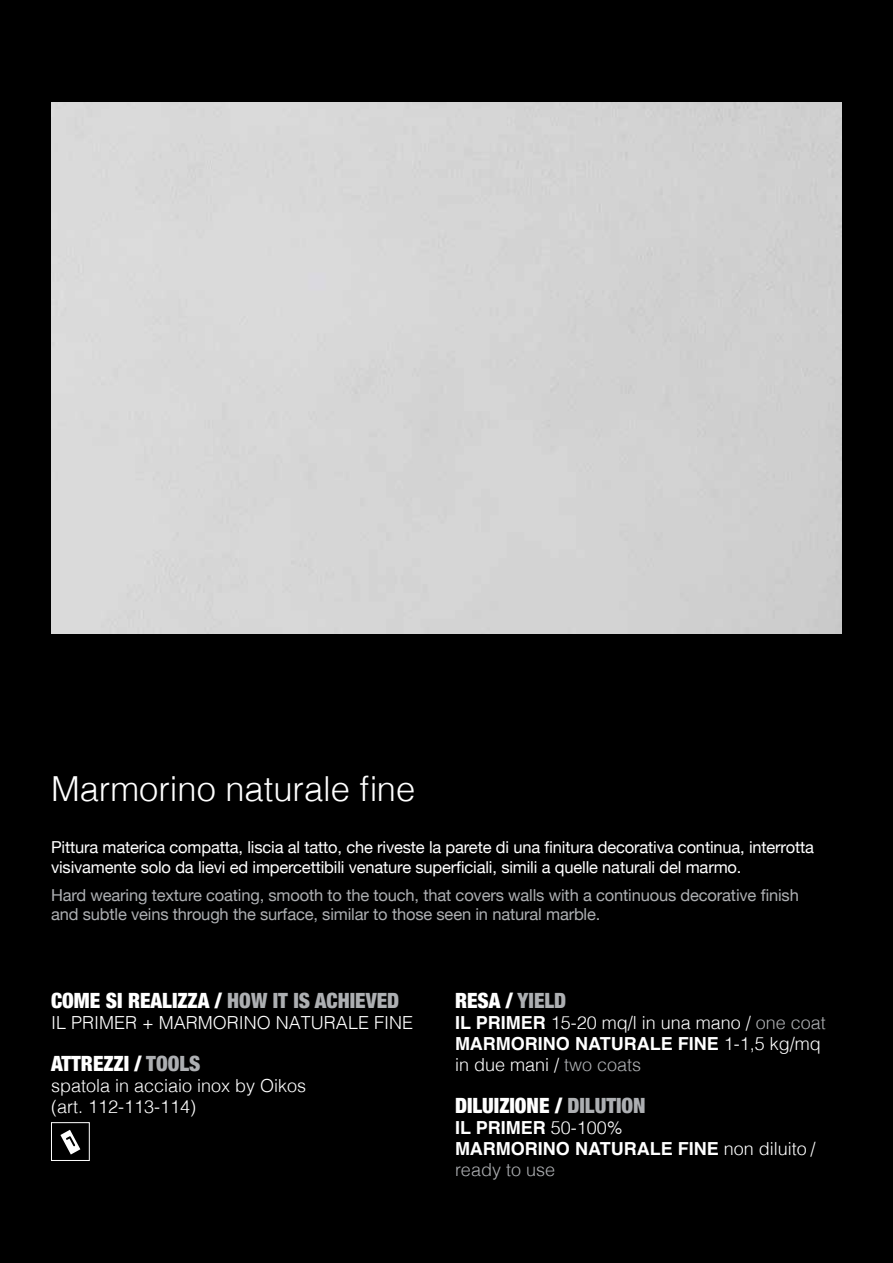
<style>
.page{position:relative;width:893px;height:1263px;background:#000}
.page>*{position:absolute;margin:0;border:0;box-sizing:border-box;transform-origin:0 0}
.t1{font:300 34.5px "Helvetica";color:#fff}
.t2{font:900 condensed 21px "Helvetica Neue";color:#fff}
.t3{font:300 18px/21px "Helvetica";color:#fff}
.t4{font:700 18px/21px "Helvetica";color:#fff}
.t5{font:16.5px/19.5px "Helvetica Neue";letter-spacing:-.01em;color:#fff}
.t6{font:16.5px/19.5px "Helvetica Neue";letter-spacing:-.01em;color:#adafb2}
.s1{color:#adafb2}
.s2{font-weight:700}
.s3{font-weight:300}
.s4{font-weight:300;color:#adafb2}
</style>
<div class="page">
<div style="left:51px;top:102px;width:790px;height:532px;background:#d6d6d6"></div>
<svg style="left:60px;top:1130px;width:20px;height:24px"></svg>
<div style="left:51px;top:1122px;width:39px;height:39px;border:1px solid #fff"></div>
<h1 class="t1" style="left:51px;top:759px;width:366px">Marmorino naturale fine</h1>
<p class="t5" style="left:51px;top:839px;width:764px">Pittura materica compatta, liscia al tatto, che riveste la parete di una finitura decorativa continua, interrotta visivamente solo da lievi ed impercettibili venature superficiali, simili a quelle naturali del marmo.</p>
<p class="t6" style="left:51px;top:886px;width:749px">Hard wearing texture coating, smooth to the touch, that covers walls with a continuous decorative finish and subtle veins through the surface, similar to those seen in natural marble.</p>
<p class="t2" style="left:51px;top:983px;width:350px">COME SI REALIZZA / <span class="s1">HOW IT IS ACHIEVED</span></p>
<p class="t3" style="left:51px;top:1010px;width:363px">IL PRIMER + MARMORINO NATURALE FINE</p>
<p class="t2" style="left:51px;top:1046px;width:151px">ATTREZZI / <span class="s1">TOOLS</span></p>
<p class="t3" style="left:51px;top:1073px;width:257px">spatola in acciaio inox by Oikos (art. 112-113-114)</p>
<p class="t2" style="left:455px;top:983px;width:113px">RESA / <span class="s1">YIELD</span></p>
<p class="t3" style="left:455px;top:1010px;width:372px"><span class="s2">IL PRIMER</span> 15-20 mq/l in una mano / <span class="s1">one coat<br></span><span class="s2">MARMORINO NATURALE FINE</span> 1-1,5 kg/mq in due mani / <span class="s1">two coats</span></p>
<p class="t2" style="left:455px;top:1088px;width:192px">DILUIZIONE / <span class="s1">DILUTION</span></p>
<p class="t4" style="left:455px;top:1117px;width:362px">IL PRIMER <span class="s3">50-100%<br></span>MARMORINO NATURALE FINE <span class="s3">non diluito / </span><span class="s4">ready to use</span></p>
</div>
